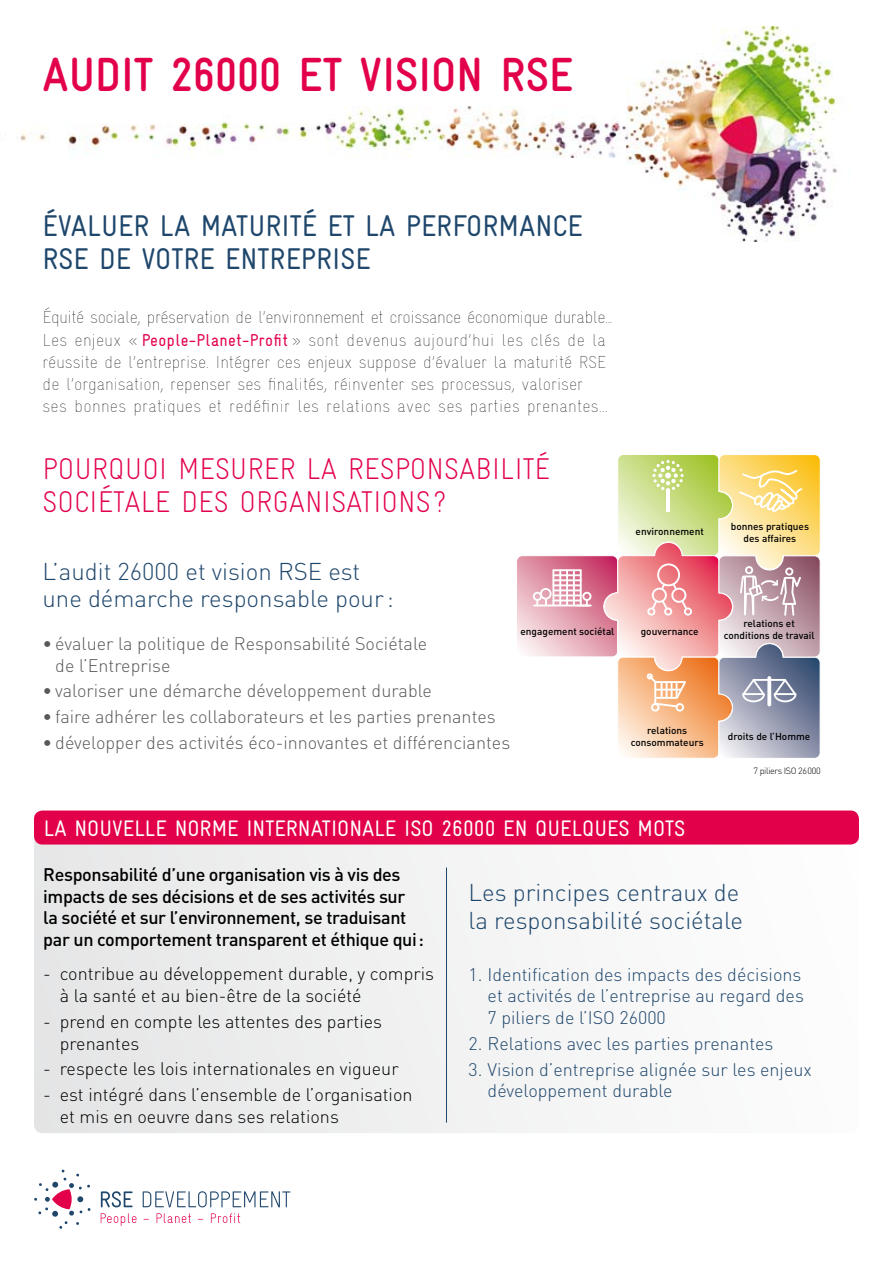
<style>
.page{position:relative;width:893px;height:1263px;background:#fff}
.page>*{position:absolute;margin:0;border:0;box-sizing:border-box;transform-origin:0 0}
.t1{font:700 condensed 48px "Gravur";color:#e3004a}
.t2{font:300 condensed 30px/33px "Gravur";color:#e3004a}
.t3{font:condensed 30px/33px "Gravur";color:#1f476c}
.t4{font:300 24px/28.8px "DIN Pro";color:#1f476c}
.t5{font:condensed 22.5px "Gravur";color:#fff}
.t6{font:300 18px/21.6px "DIN Pro";color:#000}
.t7{font:300 18px/21.6px "DIN Pro";color:#58585a}
.t8{font:300 18px/21.6px "DIN Pro";color:#1f476c}
.t9{font:500 18px/21.6px "DIN Pro";letter-spacing:-.02em;color:#000}
.t10{font:100 condensed 17.25px/22.2px "Gravur";color:#000}
.t11{font:500 10.05px/12px "DIN Pro";color:#000;text-align:center}
.t12{font:300 9px "DIN Pro";letter-spacing:-.04em;color:#000}
.s1{font-weight:400;color:#e3004a}
</style>
<div class="page">
<div style="left:34px;top:826px;width:825px;height:307px;background:#f2f2f3;border-radius:9px"></div>
<div style="left:34px;top:810px;width:825px;height:34px;background:#e3004a;border-radius:9px"></div>
<svg style="left:517px;top:454px;width:304px;height:304px"></svg>
<svg style="left:34px;top:1169px;width:57px;height:60px"></svg>
<svg style="left:101px;top:1191px;width:32px;height:16px"></svg>
<svg style="left:143px;top:1191px;width:147px;height:16px"></svg>
<svg style="left:101px;top:1213px;width:35px;height:13px"></svg>
<svg style="left:157px;top:1213px;width:34px;height:10px"></svg>
<svg style="left:211px;top:1213px;width:29px;height:10px"></svg>
<img style="left:627px;top:27px;width:210px;height:214px">
<img style="left:20px;top:106px;width:608px;height:51px">
<hr style="left:446px;top:867px;width:1px;height:256px;background:#1f476c">
<h1 class="t1" style="left:43px;top:48px;width:507px">AUDIT 26000 ET VISION RSE</h1>
<h2 class="t3" style="left:43px;top:209px;width:542px">ÉVALUER LA MATURITÉ ET LA PERFORMANCE<br>RSE DE VOTRE ENTREPRISE</h2>
<p class="t10" style="left:43px;top:306px;width:572px">Équité sociale, préservation de l’environnement et croissance économique durable...<br>Les enjeux « <span class="s1">PEOPLE-PLANET-PROFIT</span> » sont devenus aujourd’hui les clés de la réussite de l’entreprise. Intégrer ces enjeux suppose d’évaluer la maturité RSE de l’organisation, repenser ses finalités, réinventer ses processus, valoriser<br>ses bonnes pratiques et redéfinir les relations avec ses parties prenantes...</p>
<h2 class="t2" style="left:43px;top:452px;width:509px">POURQUOI MESURER LA RESPONSABILITÉ<br>SOCIÉTALE DES ORGANISATIONS ?</h2>
<p class="t11" style="left:636px;top:525px;width:70px">environnement</p>
<p class="t11" style="left:731px;top:520px;width:80px">bonnes pratiques des affaires</p>
<h3 class="t4" style="left:43px;top:556px;width:353px;line-height:27.5px">L’audit 26000 et vision RSE est une démarche responsable pour :</h3>
<p class="t7" style="left:55px;top:632px;width:373px;text-indent:-13px">• évaluer la politique de Responsabilité Sociétale de l’Entreprise</p>
<p class="t7" style="left:43px;top:679px;width:391px">• valoriser une démarche développement durable</p>
<p class="t7" style="left:43px;top:705px;width:455px">• faire adhérer les collaborateurs et les parties prenantes</p>
<p class="t7" style="left:43px;top:731px;width:469px">• développer des activités éco-innovantes et différenciantes</p>
<p class="t11" style="left:520px;top:625px;width:95px">engagement sociétal</p>
<p class="t11" style="left:641px;top:625px;width:59px">gouvernance</p>
<p class="t11" style="left:724px;top:617px;width:92px">relations et conditions de travail</p>
<p class="t11" style="left:631px;top:724px;width:75px">relations consommateurs</p>
<p class="t11" style="left:728px;top:730px;width:84px">droits de l’Homme</p>
<p class="t12" style="left:753px;top:764px;width:69px">7 piliers ISO 26000</p>
<h3 class="t5" style="left:44px;top:816px;width:641px">LA NOUVELLE NORME INTERNATIONALE ISO 26000 EN QUELQUES MOTS</h3>
<p class="t9" style="left:43px;top:863px;width:382px">Responsabilité d’une organisation vis à vis des impacts de ses décisions et de ses activités sur la société et sur l’environnement, se traduisant par un comportement transparent et éthique qui:</p>
<p class="t6" style="left:60px;top:962px;width:376px;text-indent:-17px">- contribue au développement durable, y compris à la santé et au bien-être de la société</p>
<p class="t6" style="left:60px;top:1010px;width:324px;text-indent:-17px">- prend en compte les attentes des parties prenantes</p>
<p class="t6" style="left:43px;top:1057px;width:357px">- respecte les lois internationales en vigueur</p>
<p class="t6" style="left:60px;top:1083px;width:354px;text-indent:-17px">- est intégré dans l’ensemble de l’organisation et mis en oeuvre dans ses relations</p>
<h3 class="t4" style="left:468px;top:876px;width:276px">Les principes centraux de la responsabilité sociétale</h3>
<p class="t8" style="left:488px;top:963px;width:318px;text-indent:-19px">1. Identification des impacts des décisions et activités de l’entreprise au regard des<br>7 piliers de l’ISO 26000</p>
<p class="t8" style="left:468px;top:1032px;width:306px">2. Relations avec les parties prenantes</p>
<p class="t8" style="left:488px;top:1057px;width:326px;text-indent:-19px">3. Vision d’entreprise alignée sur les enjeux développement durable</p>
</div>
